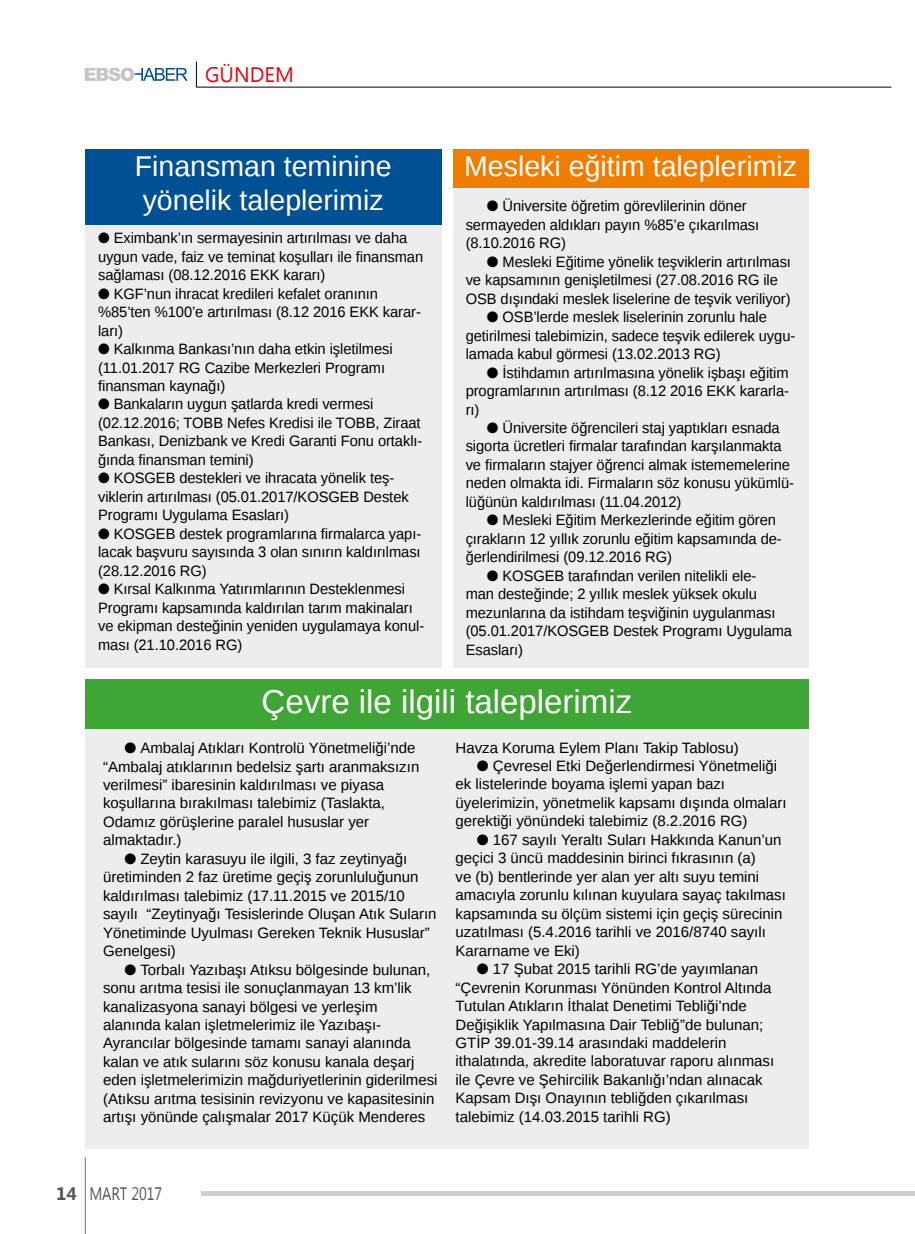
<style>
.page{position:relative;width:915px;height:1234px;background:#fff}
.page>*{position:absolute;margin:0;border:0;box-sizing:border-box;transform-origin:0 0}
.t1{font:33px "Liberation Sans";color:#fff}
.t2{font:28.5px/34.2px "Liberation Sans";color:#fff}
.t3{font:21px "Segoe UI";color:#e30613}
.t4{font:18px "Segoe UI";color:#575756;scale:.8 1}
.t5{font:15px/18.5px "Liberation Sans";color:#000}
.s1{font-weight:700}
</style>
<div class="page">
<hr style="left:85px;top:1157px;width:1px;height:76px;background:#706f6f">
<hr style="left:201px;top:1191px;width:713px;height:3px;background:#d0d0d0">
<svg style="left:85px;top:68px;width:103px;height:13px"></svg>
<hr style="left:196px;top:87px;width:695px;height:1px;background:#000">
<svg style="left:196px;top:62px;width:1px;height:25px"></svg>
<div style="left:85px;top:186px;width:356px;height:482px;background:#ededed"></div>
<div style="left:85px;top:149px;width:356px;height:75px;background:#005094"></div>
<div style="left:452px;top:186px;width:356px;height:482px;background:#ededed"></div>
<div style="left:85px;top:727px;width:723px;height:421px;background:#ededed"></div>
<div style="left:452px;top:149px;width:356px;height:39px;background:#ef7d00"></div>
<div style="left:85px;top:679px;width:723px;height:49px;background:#3fa535"></div>
<h3 class="t3" style="left:205px;top:59px;width:90px">GÜNDEM</h3>
<h2 class="t2" style="left:135px;top:150px;width:258px">Finansman teminine yönelik taleplerimiz</h2>
<p class="t5" style="left:98px;top:229px;width:326px">● Eximbank’ın sermayesinin artırılması ve daha uygun vade, faiz ve teminat koşulları ile finansman sağlaması (08.12.2016 EKK kararı)</p>
<p class="t5" style="left:98px;top:285px;width:324px">● KGF’nun ihracat kredileri kefalet oranının %85’ten %100’e artırılması (8.12 2016 EKK karar&shy;ları)</p>
<p class="t5" style="left:98px;top:340px;width:296px">● Kalkınma Bankası’nın daha etkin işletilmesi (11.01.2017 RG Cazibe Merkezleri Programı finansman kaynağı)</p>
<p class="t5" style="left:98px;top:395px;width:326px">● Bankaların uygun şatlarda kredi vermesi (02.12.2016; TOBB Nefes Kredisi ile TOBB, Ziraat Bankası, Denizbank ve Kredi Garanti Fonu ortaklı&shy;ğında finansman temini)</p>
<p class="t5" style="left:98px;top:469px;width:312px">● KOSGEB destekleri ve ihracata yönelik teş&shy;viklerin artırılması (05.01.2017/KOSGEB Destek<br>Programı Uygulama Esasları)</p>
<p class="t5" style="left:98px;top:525px;width:324px;text-align:justify">● KOSGEB destek programlarına firmalarca yapı&shy;lacak başvuru sayısında 3 olan sınırın kaldırılması (28.12.2016 RG)</p>
<p class="t5" style="left:98px;top:580px;width:327px">● Kırsal Kalkınma Yatırımlarının Desteklenmesi Programı kapsamında kaldırılan tarım makinaları ve ekipman desteğinin yeniden uygulamaya konul&shy;ması (21.10.2016 RG)</p>
<h2 class="t2" style="left:464px;top:150px;width:334px">Mesleki eğitim taleplerimiz</h2>
<p class="t5" style="left:465px;top:197px;width:295px;text-indent:21px">● Üniversite öğretim görevlilerinin döner sermayeden aldıkları payın %85’e çıkarılması (8.10.2016 RG)</p>
<p class="t5" style="left:465px;top:253px;width:327px;text-indent:21px">● Mesleki Eğitime yönelik teşviklerin artırılması ve kapsamının genişletilmesi (27.08.2016 RG ile<br>OSB dışındaki meslek liselerine de teşvik veriliyor)</p>
<p class="t5" style="left:465px;top:308px;width:331px;text-indent:21px">● OSB’lerde meslek liselerinin zorunlu hale getirilmesi talebimizin, sadece teşvik edilerek uygu&shy;lamada kabul görmesi (13.02.2013 RG)</p>
<p class="t5" style="left:465px;top:364px;width:325px;text-align:justify;text-indent:21px">● İstihdamın artırılmasına yönelik işbaşı eğitim programlarının artırılması (8.12 2016 EKK kararla&shy;rı)</p>
<p class="t5" style="left:465px;top:419px;width:330px;text-indent:21px">● Üniversite öğrencileri staj yaptıkları esnada sigorta ücretleri firmalar tarafından karşılanmakta ve firmaların stajyer öğrenci almak istememelerine neden olmakta idi. Firmaların söz konusu yükümlü&shy;lüğünün kaldırılması (11.04.2012)</p>
<p class="t5" style="left:465px;top:511px;width:317px;text-indent:21px">● Mesleki Eğitim Merkezlerinde eğitim gören çırakların 12 yıllık zorunlu eğitim kapsamında de&shy;ğerlendirilmesi (09.12.2016 RG)</p>
<p class="t5" style="left:465px;top:566px;width:328px;text-indent:21px">● KOSGEB tarafından verilen nitelikli ele-<br>man desteğinde; 2 yıllık meslek yüksek okulu mezunlarına da istihdam teşviğinin uygulanması (05.01.2017/KOSGEB Destek Programı Uygulama Esasları)</p>
<h1 class="t1" style="left:261px;top:683px;width:372px">Çevre ile ilgili taleplerimiz</h1>
<p class="t5" style="left:103px;top:739px;width:317px;text-indent:21px">● Ambalaj Atıkları Kontrolü Yönetmeliği’nde “Ambalaj atıklarının bedelsiz şartı aranmaksızın verilmesi” ibaresinin kaldırılması ve piyasa koşullarına bırakılması talebimiz (Taslakta, Odamız görüşlerine paralel hususlar yer almaktadır.)</p>
<p class="t5" style="left:103px;top:849px;width:335px;text-indent:21px">● Zeytin karasuyu ile ilgili, 3 faz zeytinyağı üretiminden 2 faz üretime geçiş zorunluluğunun kaldırılması talebimiz (17.11.2015 ve 2015/10 sayılı “Zeytinyağı Tesislerinde Oluşan Atık Suların Yönetiminde Uyulması Gereken Teknik Hususlar” Genelgesi)</p>
<p class="t5" style="left:103px;top:960px;width:336px;text-indent:21px">● Torbalı Yazıbaşı Atıksu bölgesinde bulunan, sonu arıtma tesisi ile sonuçlanmayan 13 km’lik kanalizasyona sanayi bölgesi ve yerleşim alanında kalan işletmelerimiz ile Yazıbaşı-Ayrancılar bölgesinde tamamı sanayi alanında kalan ve atık sularını söz konusu kanala deşarj eden işletmelerimizin mağduriyetlerinin giderilmesi (Atıksu arıtma tesisinin revizyonu ve kapasitesinin artışı yönünde çalışmalar 2017 Küçük Menderes</p>
<p class="t5" style="left:455px;top:738px;width:284px">Havza Koruma Eylem Planı Takip Tablosu)</p>
<p class="t5" style="left:455px;top:757px;width:332px;text-indent:21px">● Çevresel Etki Değerlendirmesi Yönetmeliği ek listelerinde boyama işlemi yapan bazı üyelerimizin, yönetmelik kapsamı dışında olmaları gerektiği yönündeki talebimiz (8.2.2016 RG)</p>
<p class="t5" style="left:455px;top:830px;width:332px;text-indent:21px">● 167 sayılı Yeraltı Suları Hakkında Kanun’un geçici 3 üncü maddesinin birinci fıkrasının (a)<br>ve (b) bentlerinde yer alan yer altı suyu temini amacıyla zorunlu kılınan kuyulara sayaç takılması kapsamında su ölçüm sistemi için geçiş sürecinin uzatılması (5.4.2016 tarihli ve 2016/8740 sayılı Kararname ve Eki)</p>
<p class="t5" style="left:455px;top:960px;width:320px;text-indent:21px">● 17 Şubat 2015 tarihli RG’de yayımlanan “Çevrenin Korunması Yönünden Kontrol Altında Tutulan Atıkların İthalat Denetimi Tebliği’nde Değişiklik Yapılmasına Dair Tebliğ”de bulunan; GTİP 39.01-39.14 arasındaki maddelerin ithalatında, akredite laboratuvar raporu alınması ile Çevre ve Şehircilik Bakanlığı’ndan alınacak Kapsam Dışı Onayının tebliğden çıkarılması talebimiz (14.03.2015 tarihli RG)</p>
<p class="t4" style="left:56px;top:1180px;width:134px"><span class="s1">14</span> MART 2017</p>
</div>
